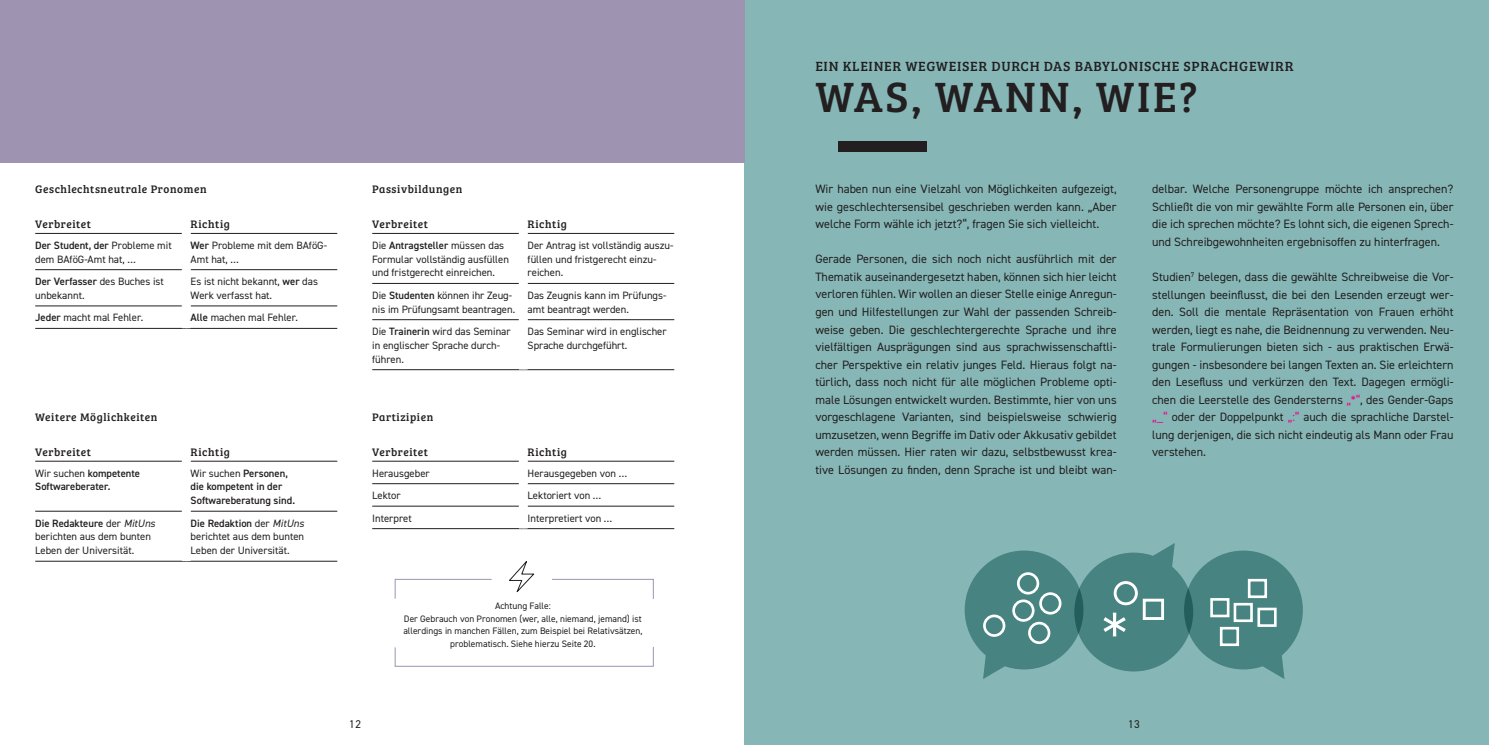
<style>
.page{position:relative;width:1489px;height:745px;background:#fff}
.page>*{position:absolute;margin:0;border:0;box-sizing:border-box;transform-origin:0 0}
.Überschrift_1{font:43.75px "Bree Serif";letter-spacing:.05em;color:#231f20}
.Überschrift_3{font:13.75px "Bree Serif";letter-spacing:.05em;color:#231f20}
.Fließtext{font:12.12px/17.5px "DIN2014";color:#231f20;text-align:justify}
.Überschrift_4{font:11.25px "Bree Serif";letter-spacing:.05em;color:#231f20}
.t1{font:11.25px "DIN2014";color:#231f20}
.Tabellentext{font:10.62px/13.8px "DIN2014";color:#231f20}
.Tabellentext-2{font:600 10.62px/13.8px "DIN2014";color:#231f20}
.Textblock_mit_Klamme{font:9.38px/12.5px "DIN2014";color:#231f20;text-align:center}
.s1{font-weight:600}
.s2{font-weight:400}
.s3{font-style:italic}
.s4{color:#ed028c}
</style>
<div class="page">
<div style="left:744px;top:0;width:744px;height:744px;background:#86b7b6"></div>
<svg style="left:1259px;top:653px;width:25px;height:25px"></svg>
<div style="left:1183px;top:550px;width:119px;height:119px;background:#468381;border-radius:50%"></div>
<div style="left:1210px;top:597px;width:19px;height:20px;border:3px solid #fff"></div>
<div style="left:1219px;top:626px;width:19px;height:19px;border:3px solid #fff"></div>
<div style="left:1233px;top:602px;width:19px;height:19px;border:3px solid #fff"></div>
<div style="left:1247px;top:578px;width:19px;height:19px;border:3px solid #fff"></div>
<div style="left:1257px;top:607px;width:19px;height:19px;border:3px solid #fff"></div>
<svg style="left:983px;top:654px;width:23px;height:24px"></svg>
<div style="left:964px;top:550px;width:119px;height:119px;background:#468381;border-radius:50%"></div>
<div style="left:1028px;top:621px;width:22px;height:22px;border:3px solid #fff;border-radius:50%"></div>
<div style="left:983px;top:614px;width:22px;height:22px;border:3px solid #fff;border-radius:50%"></div>
<div style="left:1012px;top:599px;width:22px;height:22px;border:3px solid #fff;border-radius:50%"></div>
<div style="left:1039px;top:592px;width:22px;height:22px;border:3px solid #fff;border-radius:50%"></div>
<div style="left:1016px;top:572px;width:23px;height:22px;border:3px solid #fff;border-radius:50%"></div>
<svg style="left:1154px;top:543px;width:20px;height:24px"></svg>
<svg style="left:1074px;top:552px;width:119px;height:119px;background:#468280"></svg>
<div style="left:1113px;top:580px;width:24px;height:25px;border:3px solid #fff;border-radius:50%"></div>
<div style="left:1142px;top:598px;width:21px;height:21px;border:3px solid #fff"></div>
<svg style="left:1103px;top:612px;width:22px;height:24px"></svg>
<div style="left:0;top:0;width:744px;height:162px;background:#9e94b2"></div>
<hr style="left:35px;top:269px;width:147px;height:1px;background:#231f20">
<hr style="left:191px;top:269px;width:146px;height:1px;background:#231f20">
<hr style="left:35px;top:305px;width:147px;height:1px;background:#231f20">
<hr style="left:191px;top:305px;width:146px;height:1px;background:#231f20">
<hr style="left:35px;top:328px;width:151px;height:1px;background:#231f20">
<hr style="left:186px;top:328px;width:151px;height:1px;background:#231f20">
<hr style="left:35px;top:233px;width:147px;height:1px;background:#231f20">
<hr style="left:191px;top:233px;width:146px;height:1px;background:#231f20">
<hr style="left:35px;top:460px;width:147px;height:1px;background:#231f20">
<hr style="left:191px;top:460px;width:146px;height:1px;background:#231f20">
<hr style="left:35px;top:510px;width:147px;height:1px;background:#231f20">
<hr style="left:191px;top:510px;width:146px;height:1px;background:#231f20">
<hr style="left:35px;top:560px;width:151px;height:1px;background:#231f20">
<hr style="left:186px;top:560px;width:151px;height:1px;background:#231f20">
<div style="left:837px;top:141px;width:89px;height:10px;background:#231f20"></div>
<hr style="left:372px;top:233px;width:147px;height:1px;background:#231f20">
<hr style="left:527px;top:233px;width:147px;height:1px;background:#231f20">
<hr style="left:372px;top:283px;width:147px;height:1px;background:#231f20">
<hr style="left:527px;top:283px;width:147px;height:1px;background:#231f20">
<hr style="left:372px;top:319px;width:147px;height:1px;background:#231f20">
<hr style="left:527px;top:319px;width:147px;height:1px;background:#231f20">
<hr style="left:372px;top:369px;width:151px;height:1px;background:#231f20">
<hr style="left:523px;top:369px;width:151px;height:1px;background:#231f20">
<hr style="left:372px;top:460px;width:147px;height:1px;background:#231f20">
<hr style="left:527px;top:460px;width:147px;height:1px;background:#231f20">
<hr style="left:372px;top:483px;width:147px;height:1px;background:#231f20">
<hr style="left:527px;top:483px;width:147px;height:1px;background:#231f20">
<hr style="left:372px;top:505px;width:147px;height:1px;background:#231f20">
<hr style="left:527px;top:505px;width:147px;height:1px;background:#231f20">
<hr style="left:372px;top:528px;width:151px;height:1px;background:#231f20">
<hr style="left:523px;top:528px;width:151px;height:1px;background:#231f20">
<svg style="left:394px;top:647px;width:260px;height:19px"></svg>
<svg style="left:394px;top:578px;width:98px;height:21px"></svg>
<svg style="left:552px;top:578px;width:102px;height:21px"></svg>
<svg style="left:509px;top:561px;width:25px;height:32px"></svg>
<p class="Überschrift_4" style="left:35px;top:181px;width:173px">Geschlechtsneutrale Pronomen</p>
<p class="Überschrift_4" style="left:35px;top:216px;width:57px">Verbreitet</p>
<p class="Überschrift_4" style="left:191px;top:216px;width:41px">Richtig</p>
<p class="Tabellentext" style="left:35px;top:238px;width:138px"><span class="s1">Der Student, der</span> Probleme mit dem BAföG-Amt hat, …</p>
<p class="Tabellentext" style="left:191px;top:238px;width:138px"><span class="s1">Wer</span> Probleme mit dem BAföG-<br>Amt hat, …</p>
<p class="Tabellentext" style="left:35px;top:274px;width:130px"><span class="s1">Der Verfasser</span> des Buches ist unbekannt.</p>
<p class="Tabellentext" style="left:191px;top:274px;width:129px">Es ist nicht bekannt, <span class="s1">wer</span> das<br>Werk verfasst hat.</p>
<p class="Tabellentext" style="left:35px;top:310px;width:110px"><span class="s1">Jeder</span> macht mal Fehler.</p>
<p class="Tabellentext" style="left:191px;top:310px;width:109px"><span class="s1">Alle</span> machen mal Fehler.</p>
<p class="Überschrift_4" style="left:35px;top:408px;width:124px">Weitere Möglichkeiten</p>
<p class="Überschrift_4" style="left:35px;top:443px;width:57px">Verbreitet</p>
<p class="Überschrift_4" style="left:191px;top:443px;width:41px">Richtig</p>
<p class="Tabellentext-2" style="left:35px;top:465px;width:106px"><span class="s2">Wir suchen</span> kompetente<br>Softwareberater.</p>
<p class="Tabellentext-2" style="left:191px;top:465px;width:106px"><span class="s2">Wir suchen</span> Personen, die kompetent in der<br>Softwareberatung sind.</p>
<p class="Tabellentext" style="left:35px;top:515px;width:121px"><span class="s1">Die Redakteure</span> der <span class="s3">MitUns </span>berichten aus dem bunten<br>Leben der Universität.</p>
<p class="Tabellentext" style="left:191px;top:515px;width:115px;text-align:justify"><span class="s1">Die Redaktion</span> der <span class="s3">MitUns </span>berichtet aus dem bunten Leben der Universität.</p>
<p class="Überschrift_4" style="left:372px;top:181px;width:92px">Passivbildungen</p>
<p class="Überschrift_4" style="left:372px;top:216px;width:57px">Verbreitet</p>
<p class="Überschrift_4" style="left:527px;top:216px;width:41px">Richtig</p>
<p class="Tabellentext" style="left:372px;top:238px;width:138px">Die <span class="s1">Antragsteller</span> müssen das<br>Formular vollständig ausfüllen und fristgerecht einreichen.</p>
<p class="Tabellentext" style="left:527px;top:238px;width:147px">Der Antrag ist vollständig auszu&shy;füllen und fristgerecht einzu&shy;reichen.</p>
<p class="Tabellentext" style="left:372px;top:288px;width:144px">Die <span class="s1">Studenten</span> können ihr Zeug&shy;nis im Prüfungsamt beantragen.</p>
<p class="Tabellentext" style="left:527px;top:288px;width:140px">Das Zeugnis kann im Prüfungs&shy;amt beantragt werden.</p>
<p class="Tabellentext" style="left:372px;top:324px;width:140px">Die <span class="s1">Trainerin</span> wird das Seminar in englischer Sprache durch&shy;führen.</p>
<p class="Tabellentext" style="left:527px;top:324px;width:140px">Das Seminar wird in englischer<br>Sprache durchgeführt.</p>
<p class="Überschrift_4" style="left:372px;top:408px;width:63px">Partizipien</p>
<p class="Überschrift_4" style="left:372px;top:443px;width:57px">Verbreitet</p>
<p class="Überschrift_4" style="left:527px;top:443px;width:41px">Richtig</p>
<p class="Tabellentext" style="left:372px;top:465px;width:59px">Herausgeber</p>
<p class="Tabellentext" style="left:527px;top:465px;width:101px">Herausgegeben von …</p>
<p class="Tabellentext" style="left:372px;top:488px;width:30px">Lektor</p>
<p class="Tabellentext" style="left:527px;top:488px;width:75px">Lektoriert von …</p>
<p class="Tabellentext" style="left:372px;top:510px;width:41px">Interpret</p>
<p class="Tabellentext" style="left:527px;top:510px;width:86px">Interpretiert von …</p>
<p class="Textblock_mit_Klamme" style="left:495px;top:599px;width:57px">Achtung Falle:</p>
<p class="Textblock_mit_Klamme" style="left:403px;top:612px;width:241px">Der Gebrauch von Pronomen (wer, alle, niemand, jemand) ist allerdings in manchen Fällen, zum Beispiel bei Relativsätzen, problematisch. Siehe hierzu Seite 20.</p>
<p class="Überschrift_3" style="left:815px;top:56px;width:479px">EIN KLEINER WEGWEISER DURCH DAS BABYLONISCHE SPRACHGEWIRR</p>
<p class="Überschrift_1" style="left:815px;top:64px;width:383px">WAS, WANN, WIE?</p>
<p class="Fließtext" style="left:815px;top:180px;width:303px">Wir haben nun eine Vielzahl von Möglichkeiten aufgezeigt, wie geschlechtersensibel geschrieben werden kann. „Aber welche Form wähle ich jetzt?“, fragen Sie sich vielleicht.</p>
<p class="Fließtext" style="left:815px;top:250px;width:303px">Gerade Personen, die sich noch nicht ausführlich mit der Thematik auseinandergesetzt haben, können sich hier leicht verloren fühlen. Wir wollen an dieser Stelle einige Anregun&shy;gen und Hilfestellungen zur Wahl der passenden Schreib&shy;weise geben. Die geschlechtergerechte Sprache und ihre vielfältigen Ausprägungen sind aus sprachwissenschaftli&shy;cher Perspektive ein relativ junges Feld. Hieraus folgt na&shy;türlich, dass noch nicht für alle möglichen Probleme opti&shy;male Lösungen entwickelt wurden. Bestimmte, hier von uns vorgeschlagene Varianten, sind beispielsweise schwierig umzusetzen, wenn Begriffe im Dativ oder Akkusativ gebildet werden müssen. Hier raten wir dazu, selbstbewusst krea&shy;tive Lösungen zu finden, denn Sprache ist und bleibt wan-</p>
<p class="Fließtext" style="left:1152px;top:180px;width:303px">delbar. Welche Personengruppe möchte ich ansprechen?<br>Schließt die von mir gewählte Form alle Personen ein, über die ich sprechen möchte? Es lohnt sich, die eigenen Sprech&shy;und Schreibgewohnheiten ergebnisoffen zu hinterfragen.</p>
<p class="Fließtext" style="left:1152px;top:267px;width:303px">Studien<sup>7</sup> belegen, dass die gewählte Schreibweise die Vor&shy;stellungen beeinflusst, die bei den Lesenden erzeugt wer&shy;den. Soll die mentale Repräsentation von Frauen erhöht werden, liegt es nahe, die Beidnennung zu verwenden. Neu&shy;trale Formulierungen bieten sich - aus praktischen Erwä&shy;gungen - insbesondere bei langen Texten an. Sie erleichtern den Lesefluss und verkürzen den Text. Dagegen ermögli&shy;chen die Leerstelle des Gendersterns <span class="s4">„*“</span>, des Gender-Gaps <span class="s4">„_“</span> oder der Doppelpunkt <span class="s4">„:“</span> auch die sprachliche Darstel&shy;lung derjenigen, die sich nicht eindeutig als Mann oder Frau verstehen.</p>
<p class="t1" style="left:349px;top:716px;width:13px">12</p>
<p class="t1" style="left:1127px;top:716px;width:13px">13</p>
</div>
